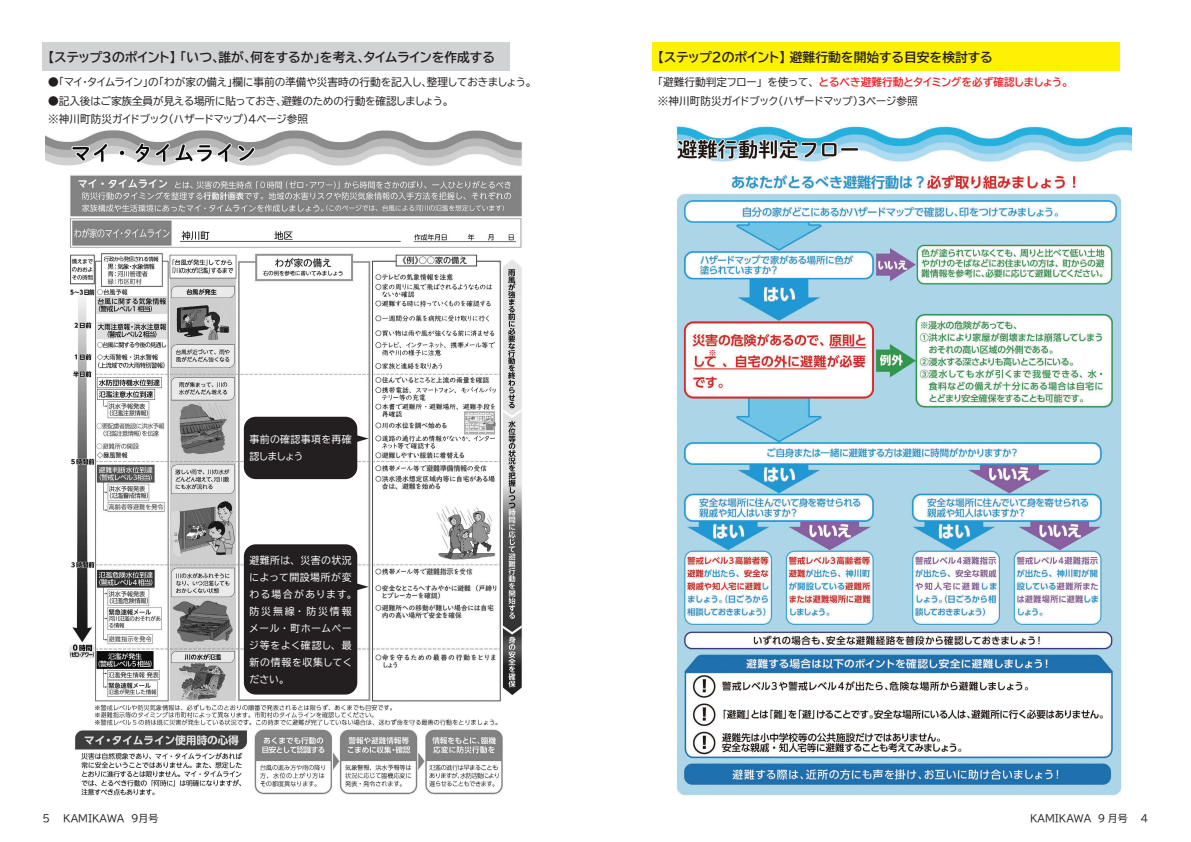
<style>
.page{position:relative;width:1191px;height:842px;background:#fff}
.page>*{position:absolute;margin:0;border:0;box-sizing:border-box;transform-origin:0 0}
.t1{font:12.8px "BIZ UDP Gothic Bold";color:#231f20}
.t2{font:10.6px/18.6px "BIZ UDP Gothic";color:#231f20}
.t3{font:10.6px "BIZ UDP Gothic Bold";color:#ee1d23}
.t4{font:9.9px/17px "BIZ UDP Gothic";letter-spacing:.07em;color:#fff;text-align:right}
.t5{font:9.9px "BIZ UDP Gothic";color:#231f20}
.t6{font:9.9px/17px "BIZ UDP Gothic";letter-spacing:.035em;color:#fff}
.s1{font-family:"BIZ UDP Gothic";color:#231f20}
</style>
<div class="page">
<img style="left:676px;top:125px;width:455px;height:671px">
<img style="left:45px;top:130px;width:477px;height:666px">
<div style="left:244px;top:417px;width:113px;height:62px;background:#231f20;border-radius:12px"></div>
<svg style="left:357px;top:427px;width:12px;height:23px"></svg>
<div style="left:244px;top:544px;width:113px;height:150px;background:#231f20;border-radius:12px"></div>
<svg style="left:357px;top:575px;width:12px;height:23px"></svg>
<div style="left:43px;top:43px;width:467px;height:28px;background:#d1d2d4"></div>
<div style="left:652px;top:43px;width:468px;height:28px;background:#fff101"></div>
<p class="t1" style="left:48px;top:50px;width:448px">【ステップ3のポイント】 「いつ、誰が、何をするか」を考え、タイムラインを作成する</p>
<p class="t2" style="left:48px;top:73px;width:485px">●「マイ・タイムラインの」 「わが家の備え」欄に事前の準備や災害時の行動を記入し、整理しておきましょう。</p>
<p class="t2" style="left:48px;top:91px;width:402px">●記入後はご家族全員が見える場所に貼っておき、避難のための行動を確認しましょう。※神川町防災ガイドブック（ハザードマップ 4） ページ参照</p>
<p class="t6" style="left:249px;top:431px;width:104px">事前の確認事項を再確認しましょう</p>
<p class="t5" style="left:43px;top:814px;width:117px">5　　KAMIKAWA　９月号</p>
<p class="t4" style="left:249px;top:551px;width:105px">避難所は、災害の状況によって開設場所が変わる場合があります。防災無線・防災情報メール・町ホームペー最</p>
<p class="t4" style="left:249px;top:636px;width:104px;text-align:left">ジ等をよく確認し、<br>新の情報を収集してください。</p>
<p class="t1" style="left:658px;top:50px;width:336px">【ステップ2のポイント】避難行動を開始する目安を検討する</p>
<p class="t3" style="left:767px;top:77px;width:303px"><span class="s1">を使って、</span>とるべき避難行動とタイミングを必ず確認しましょう。</p>
<p class="t2" style="left:658px;top:73px;width:261px">「避難行動判定フロー」<br>※神川町防災ガイドブック（ハザードマップ３） ページ参照</p>
<p class="t5" style="left:1030px;top:814px;width:99px">KAMIKAWA　9 月号</p>
<p class="t5" style="left:1141px;top:814px;width:9px">4</p>
</div>
